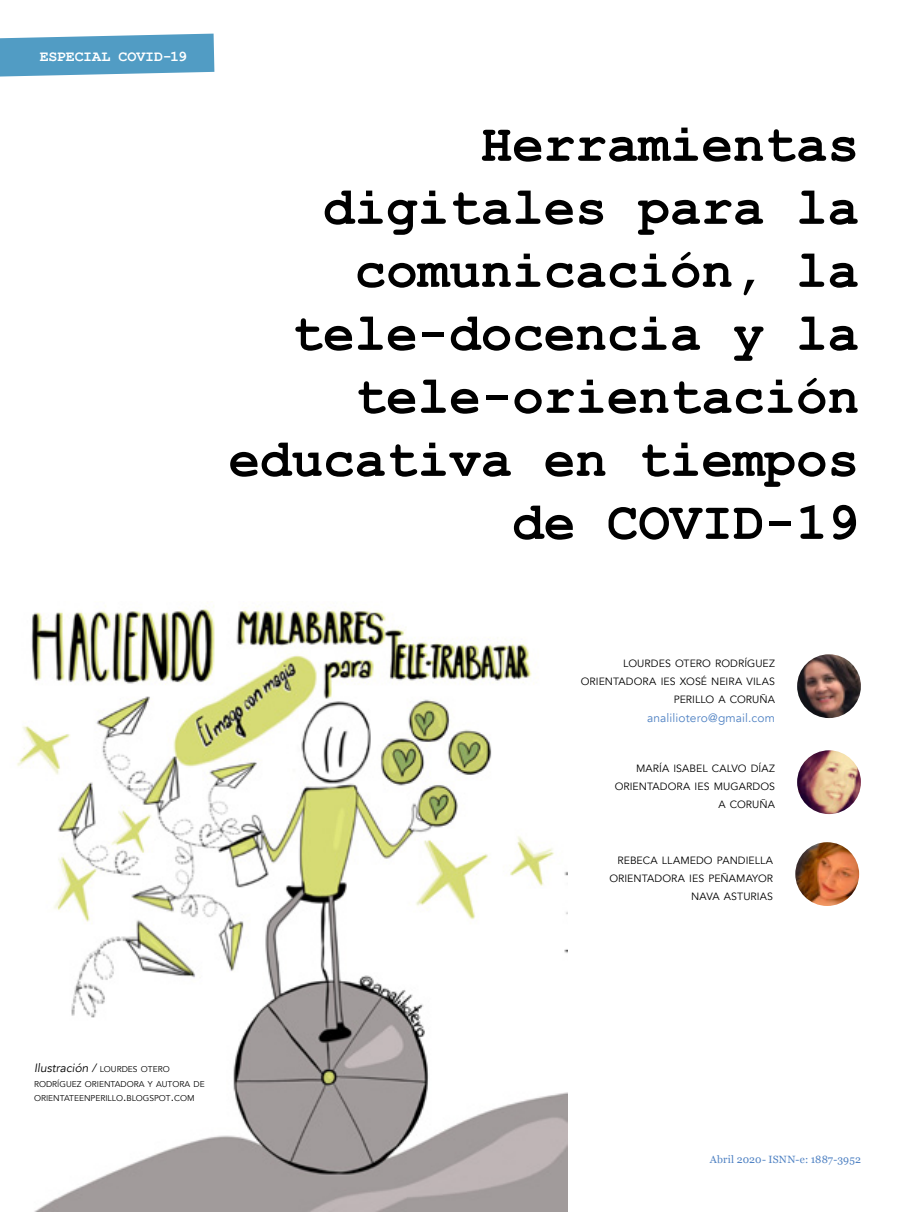
<style>
.page{position:relative;width:915px;height:1212px;background:#fff}
.page>*{position:absolute;margin:0;border:0;box-sizing:border-box;transform-origin:0 0}
.t1{font:700 52.5px/63px "Courier New";color:#000;text-align:right}
.t2{font:700 15px "Courier New";letter-spacing:-.01em;color:#fff}
.t3{font:italic 12px "Avenir";color:#000}
.t4{font:12px "Avenir";letter-spacing:.01em;color:#5082c3}
.t5{font:10.5px/18px "Avenir";letter-spacing:.005em;color:#000;text-align:right}
.t6{font:10.5px "Georgia";letter-spacing:.01em;color:#5082c3}
.t7{font:8.4px/14.4px "Avenir";color:#000}
.s1{font-style:normal;font-size:8.4px}
.s2{font-size:12px}
</style>
<div class="page">
<svg style="left:0;top:34px;width:214px;height:43px;background:#64a6ca"></svg>
<img style="left:17px;top:601px;width:550px;height:611px">
<img style="left:796px;top:654px;width:64px;height:64px;border-radius:32px">
<img style="left:796px;top:750px;width:64px;height:64px;border-radius:32px">
<img style="left:795px;top:842px;width:63px;height:64px;border-radius:32px">
<h2 class="t2" style="left:40px;top:47px;width:149px">ESPECIAL COVID-19</h2>
<h1 class="t1" style="left:228px;top:111px;width:632px">Herramientas digitales para la comunicación, la tele-docencia y la tele-orientación educativa en tiempos de COVID-19</h1>
<p class="t5" style="left:580px;top:655px;width:196px">LOURDES OTERO RODRÍGUEZ<br>ORIENTADORA IES XOSÉ NEIRA VILAS<br>PERILLO A CORUÑA</p>
<p class="t4" style="left:646px;top:710px;width:129px">analiliotero@gmail.com</p>
<p class="t5" style="left:614px;top:759px;width:162px">MARÍA ISABEL CALVO DÍAZ<br>ORIENTADORA IES MUGARDOS<br>A CORUÑA</p>
<p class="t5" style="left:609px;top:851px;width:165px">REBECA LLAMEDO PANDIELLA<br>ORIENTADORA IES PEÑAMAYOR<br>NAVA ASTURIAS</p>
<p class="t3" style="left:34px;top:1061px;width:137px">Ilustración / <span class="s1">LOURDES OTERO</span></p>
<p class="t7" style="left:34px;top:1077px;width:172px">RODRÍGUEZ ORIENTADORA Y AUTORA DE<br>ORIENTATEENPERILLO<span class="s2">.</span>BLOGSPOT<span class="s2">.</span>COM</p>
<p class="t6" style="left:709px;top:1152px;width:152px">Abril 2020- ISNN-e: 1887-3952</p>
</div>
